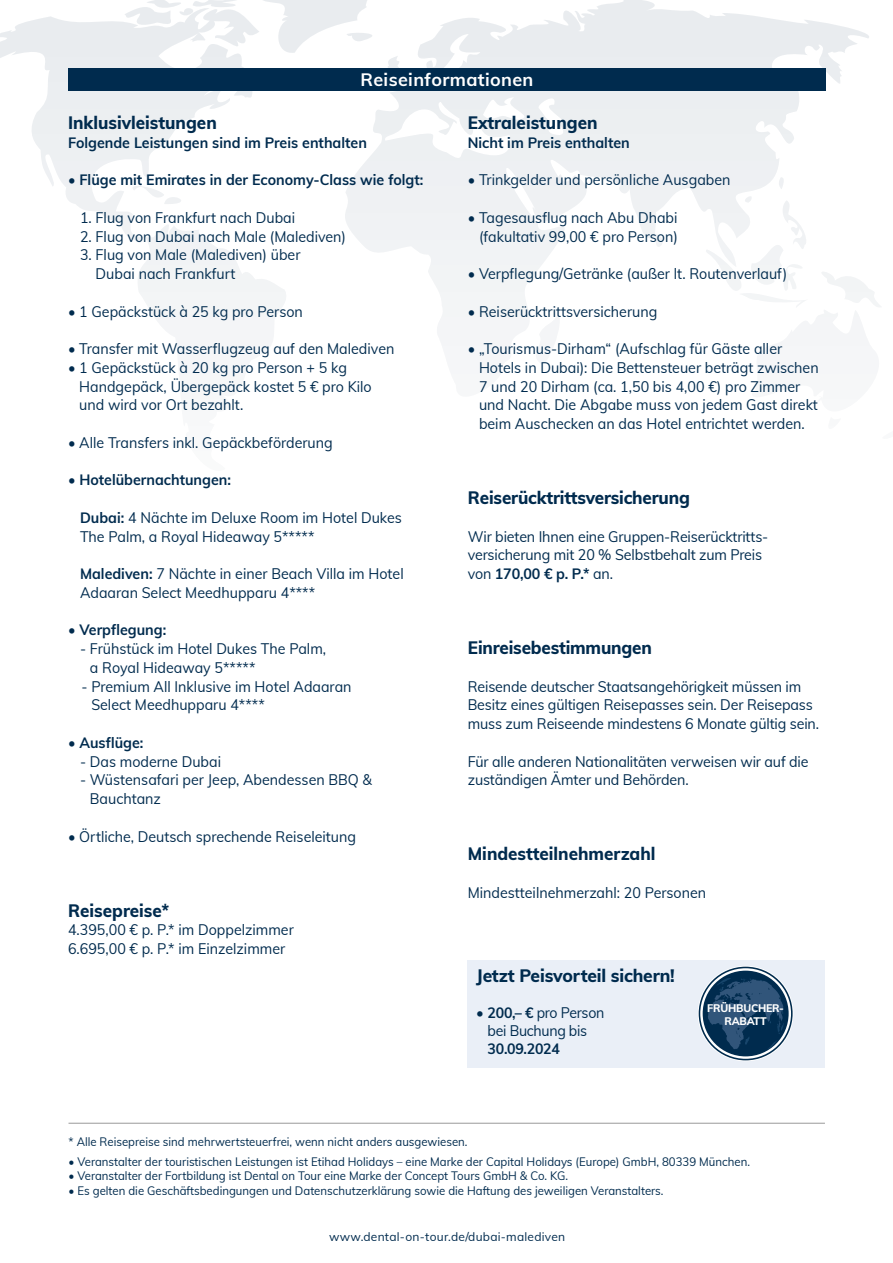
<style>
.page{position:relative;width:893px;height:1263px;background:#fff}
.page>*{position:absolute;margin:0;border:0;box-sizing:border-box;transform-origin:0 0}
.t1{font:800 18px "Muli";letter-spacing:-.01em;color:#002b4e;scale:.95 1}
.t2{font:800 18px "Muli";letter-spacing:-.01em;color:#002b4e}
.t3{font:700 18px "Muli";letter-spacing:.02em;color:#fff}
.t4{font:15px/18.8px "Muli";color:#002b4e;scale:.95 1}
.t5{font:700 15px "Muli";color:#002b4e;scale:.95 1}
.t6{font:15px/18px "Muli";letter-spacing:-.02em;color:#002b4e;text-align:center;scale:.94 1}
.t7{font:700 15px "Muli";color:#002b4e;scale:.94 1}
.t8{font:12px "Muli";color:#002b4e;scale:.95 1}
.t9{font:12px "Muli";letter-spacing:.02em;color:#002b4e}
.t10{font:800 10.95px/13.2px "Muli";letter-spacing:-.02em;color:#fff;text-align:center;scale:.96 1}
.s1{font-weight:700}
</style>
<div class="page">
<svg style="left:0;top:0;width:881px;height:346px"></svg>
<div style="left:68px;top:68px;width:758px;height:23px;background:#002b4e"></div>
<div style="left:468px;top:960px;width:357px;height:107px;background:#eaeff7"></div>
<svg style="left:699px;top:967px;width:93px;height:92px"></svg>
<div style="left:703px;top:971px;width:86px;height:85px;background:#002b4e;border-radius:50%"></div>
<svg style="left:708px;top:978px;width:76px;height:71px"></svg>
<div style="left:699px;top:967px;width:94px;height:93px;border:2px solid #002b4e;border-radius:50%"></div>
<hr style="left:69px;top:1123px;width:756px;height:1px;background:#000">
<p class="t3" style="left:360px;top:67px;width:175px">Reiseinformationen</p>
<p class="t1" style="left:68px;top:109px;width:158px">Inklusivleistungen</p>
<p class="t5" style="left:68px;top:131px;width:316px">Folgende Leistungen sind im Preis enthalten</p>
<p class="t5" style="left:68px;top:169px;width:376px">• Flüge mit Emirates in der Economy-Class wie folgt:</p>
<p class="t4" style="left:80px;top:207px;width:228px">1. Flug von Frankfurt nach Dubai</p>
<p class="t4" style="left:80px;top:226px;width:282px">2. Flug von Dubai nach Male (Malediven)</p>
<p class="t4" style="left:96px;top:245px;width:217px;text-indent:-16px">3. Flug von Male (Malediven) über<br>Dubai nach Frankfurt</p>
<p class="t4" style="left:68px;top:301px;width:249px">• 1 Gepäckstück à 25 kg pro Person</p>
<p class="t4" style="left:68px;top:339px;width:345px">• Transfer mit Wasserflugzeug auf den Malediven</p>
<p class="t4" style="left:79px;top:357px;width:309px;text-indent:-11px">• 1 Gepäckstück à 20 kg pro Person + 5 kg<br>Handgepäck, Übergepäck kostet 5 € pro Kilo und wird vor Ort bezahlt.</p>
<p class="t4" style="left:68px;top:432px;width:280px">• Alle Transfers inkl. Gepäckbeförderung</p>
<p class="t5" style="left:68px;top:469px;width:173px">• Hotelübernachtungen:</p>
<p class="t4" style="left:80px;top:507px;width:340px"><span class="s1">Dubai:</span> 4 Nächte im Deluxe Room im Hotel Dukes<br>The Palm, a Royal Hideaway 5*****</p>
<p class="t4" style="left:80px;top:564px;width:342px"><span class="s1">Malediven:</span> 7 Nächte in einer Beach Villa im Hotel<br>Adaaran Select Meedhupparu 4****</p>
<p class="t5" style="left:68px;top:619px;width:105px">• Verpflegung:</p>
<p class="t4" style="left:90px;top:639px;width:250px;text-indent:-10px">- Frühstück im Hotel Dukes The Palm, a Royal Hideaway 5*****</p>
<p class="t4" style="left:91px;top:676px;width:275px;text-indent:-10px">- Premium All Inklusive im Hotel Adaaran<br>Select Meedhupparu 4****</p>
<p class="t5" style="left:68px;top:731px;width:81px">• Ausflüge:</p>
<p class="t4" style="left:80px;top:751px;width:150px">- Das moderne Dubai</p>
<p class="t4" style="left:90px;top:770px;width:299px;text-indent:-10px">- Wüstensafari per Jeep, Abendessen BBQ &amp;<br>Bauchtanz</p>
<p class="t4" style="left:68px;top:826px;width:305px">• Örtliche, Deutsch sprechende Reiseleitung</p>
<p class="t1" style="left:68px;top:897px;width:108px">Reisepreise*</p>
<p class="t4" style="left:68px;top:920px;width:239px">4.395,00 € p. P.* im Doppelzimmer<br>6.695,00 € p. P.* im Einzelzimmer</p>
<p class="t1" style="left:468px;top:109px;width:138px">Extraleistungen</p>
<p class="t5" style="left:468px;top:131px;width:172px">Nicht im Preis enthalten</p>
<p class="t4" style="left:468px;top:170px;width:278px">• Trinkgelder und persönliche Ausgaben</p>
<p class="t4" style="left:468px;top:207px;width:223px;text-align:right">• Tagesausflug nach Abu Dhabi (fakultativ 99,00 € pro Person)</p>
<p class="t4" style="left:468px;top:264px;width:338px">• Verpflegung/Getränke (außer lt. Routenverlauf)</p>
<p class="t4" style="left:468px;top:301px;width:201px">• Reiserücktrittsversicherung</p>
<p class="t4" style="left:479px;top:339px;width:359px;text-indent:-11px">• „Tourismus-Dirham“ (Aufschlag für Gäste aller Hotels in Dubai): Die Bettensteuer beträgt zwischen 7 und 20 Dirham (ca. 1,50 bis 4,00 €) pro Zimmer und Nacht. Die Abgabe muss von jedem Gast direkt beim Auschecken an das Hotel entrichtet werden.</p>
<p class="t1" style="left:468px;top:484px;width:235px">Reiserücktrittsversicherung</p>
<p class="t4" style="left:468px;top:526px;width:316px">Wir bieten Ihnen eine Gruppen-Reiserücktritts&shy;versicherung mit 20 % Selbstbehalt zum Preis von <span class="s1">170,00 € p. P.*</span> an.</p>
<p class="t1" style="left:468px;top:634px;width:195px">Einreisebestimmungen</p>
<p class="t4" style="left:468px;top:676px;width:371px">Reisende deutscher Staatsangehörigkeit müssen im<br>Besitz eines gültigen Reisepasses sein. Der Reisepass muss zum Reiseende mindestens 6 Monate gültig sein.</p>
<p class="t4" style="left:468px;top:751px;width:360px">Für alle anderen Nationalitäten verweisen wir auf die zuständigen Ämter und Behörden.</p>
<p class="t1" style="left:468px;top:841px;width:199px">Mindestteilnehmerzahl</p>
<p class="t4" style="left:468px;top:882px;width:252px">Mindestteilnehmerzahl: 20 Personen</p>
<p class="t2" style="left:476px;top:962px;width:200px">Jetzt Peisvorteil sichern!</p>
<p class="t6" style="left:476px;top:1003px;width:138px"><span class="s1">• 200,– €</span> pro Person bei Buchung bis</p>
<p class="t7" style="left:488px;top:1038px;width:78px">30.09.2024</p>
<p class="t10" style="left:707px;top:1001px;width:81px">FRÜHBUCHER-<br>RABATT</p>
<p class="t8" style="left:69px;top:1132px;width:422px">* Alle Reisepreise sind mehrwertsteuerfrei, wenn nicht anders ausgewiesen.</p>
<p class="t8" style="left:69px;top:1153px;width:719px">• Veranstalter der touristischen Leistungen ist Etihad Holidays – eine Marke der Capital Holidays (Europe) GmbH, 80339 München.</p>
<p class="t8" style="left:69px;top:1167px;width:527px">• Veranstalter der Fortbildung ist Dental on Tour eine Marke der Concept Tours GmbH &amp; Co. KG.</p>
<p class="t8" style="left:69px;top:1182px;width:628px">• Es gelten die Geschäftsbedingungen und Datenschutzerklärung sowie die Haftung des jeweiligen Veranstalters.</p>
<p class="t9" style="left:329px;top:1228px;width:238px">www.dental-on-tour.de/dubai-malediven</p>
</div>
